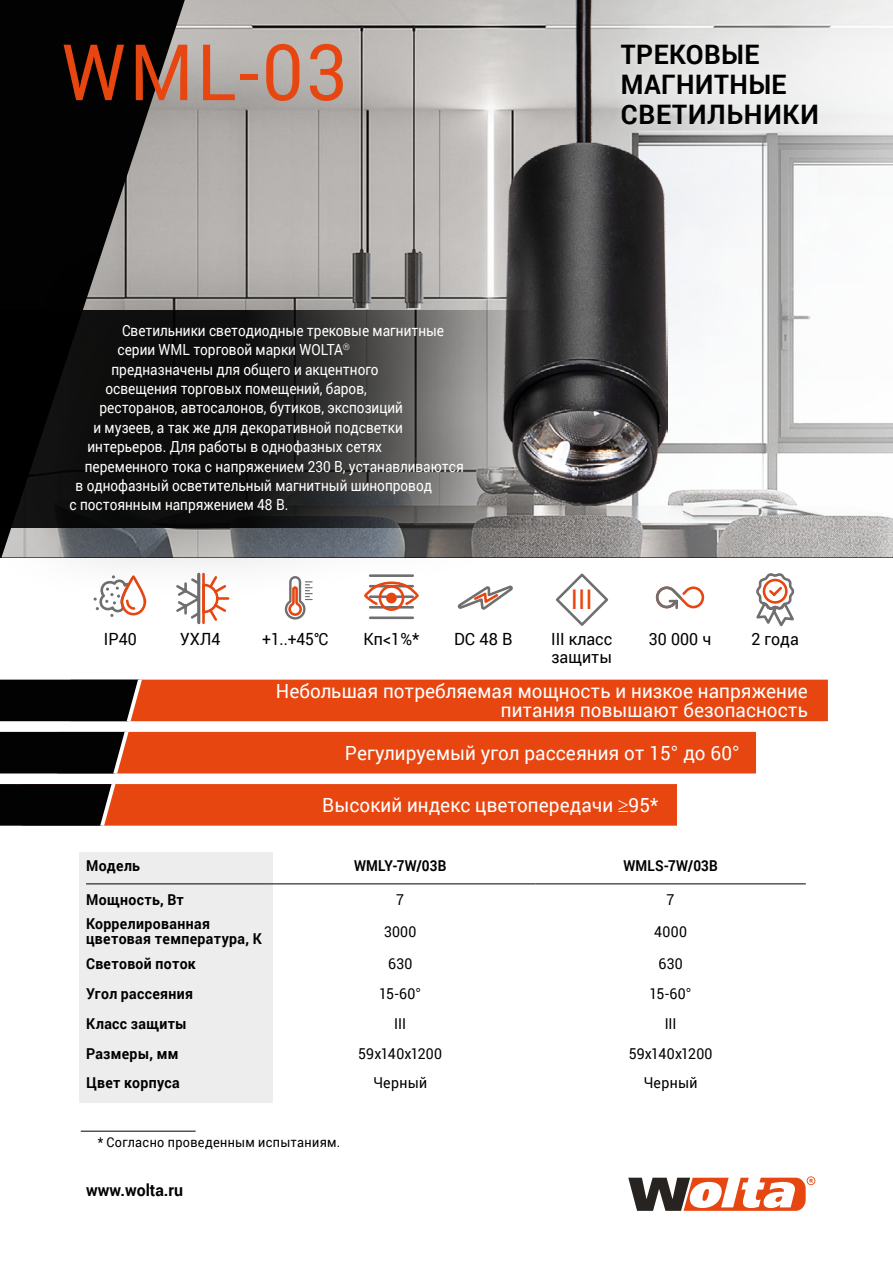
<style>
.page{position:relative;width:893px;height:1263px;background:#fff}
.page>*{position:absolute;margin:0;border:0;box-sizing:border-box;transform-origin:0 0}
.t1{font:78px "Roboto";color:#e84610;scale:.94 1}
.t2{font:27.15px "Helvetica C";color:#e84610;scale:.96 1}
.t3{font:700 26.85px/30px "Roboto";letter-spacing:.02em;color:#000}
.t4{font:19.5px/18.5px "Roboto";letter-spacing:.005em;color:#fff;text-align:right}
.t5{font:16.8px "Roboto";letter-spacing:.005em;color:#000;scale:.95 1}
.t6{font:16.8px "Roboto";letter-spacing:.005em;color:#000;scale:.93 1}
.t7{font:16.8px "Roboto";letter-spacing:.005em;color:#000}
.t8{font:700 16.5px "Roboto";color:#000;scale:.96 1}
.t9{font:15.3px "Roboto";color:#fff;scale:.89 1}
.t10{font:700 15px/15px "Roboto";letter-spacing:.025em;color:#000;scale:.94 1}
.t11{font:15px "Roboto";letter-spacing:.015em;color:#000;scale:.94 1}
.t12{font:700 15px "Roboto";letter-spacing:.025em;color:#000;scale:.9 1}
.t13{font:13.5px "Roboto";letter-spacing:.025em;color:#000;scale:.94 1}
.s1{font-family:"Arial"}
</style>
<div class="page">
<img style="left:1px;top:0;width:892px;height:557px">
<svg style="left:628px;top:1176px;width:187px;height:35px"></svg>
<div style="left:22px;top:784px;width:655px;height:42px;background:#e84610"></div>
<div style="left:57px;top:732px;width:699px;height:41px;background:#e84610"></div>
<svg style="left:0;top:732px;width:129px;height:41px;background:#140c0b"></svg>
<div style="left:71px;top:680px;width:757px;height:41px;background:#e84610"></div>
<svg style="left:0;top:680px;width:142px;height:41px;background:#120b0a"></svg>
<svg style="left:0;top:784px;width:115px;height:42px;background:#170f0d"></svg>
<div style="left:612px;top:35px;width:215px;height:98px;background:#fff;opacity:.4"></div>
<svg style="left:95px;top:604px;width:51px;height:13px"></svg>
<svg style="left:176px;top:604px;width:50px;height:21px"></svg>
<svg style="left:285px;top:604px;width:21px;height:15px"></svg>
<svg style="left:655px;top:586px;width:50px;height:24px"></svg>
<svg style="left:756px;top:573px;width:39px;height:54px"></svg>
<svg style="left:457px;top:604px;width:36px;height:6px"></svg>
<hr style="left:370px;top:616px;width:43px;height:3px;background:#706f6f">
<hr style="left:370px;top:606px;width:43px;height:2px;background:#706f6f">
<div style="left:379px;top:585px;width:25px;height:26px;border:3px solid #e84610;border-radius:50%"></div>
<svg style="left:369px;top:604px;width:45px;height:3px"></svg>
<div style="left:556px;top:573px;width:52px;height:53px;border:3px solid #706f6f;border-radius:50%"></div>
<hr style="left:81px;top:1131px;width:115px;height:1px;background:#000">
<div style="left:80px;top:852px;width:193px;height:251px;background:#ededed"></div>
<hr style="left:86px;top:883px;width:179px;height:1px;background:#000">
<hr style="left:265px;top:883px;width:270px;height:1px;background:#000">
<hr style="left:535px;top:883px;width:271px;height:1px;background:#000">
<img style="left:503px;top:0;width:165px;height:506px">
<div style="left:0;top:235px;width:552px;height:369px;background:#000;opacity:.3"></div>
<h1 class="t1" style="left:62px;top:27px;width:306px">WML-03</h1>
<p class="t9" style="left:122px;top:322px;width:363px">Светильники светодиодные трековые магнитные</p>
<p class="t9" style="left:118px;top:341px;width:263px">серии WML торговой марки WOLTA<sup>®</sup></p>
<p class="t9" style="left:112px;top:360px;width:302px">предназначены для общего и акцентного</p>
<p class="t9" style="left:106px;top:380px;width:295px">освещения торговых помещений, баров,</p>
<p class="t9" style="left:100px;top:399px;width:342px">ресторанов, автосалонов, бутиков, экспозиций</p>
<p class="t9" style="left:94px;top:418px;width:349px">и музеев, а так же для декоративной подсветки</p>
<p class="t9" style="left:88px;top:438px;width:332px">интерьеров. Для работы в однофазных сетях</p>
<p class="t9" style="left:85px;top:457px;width:427px">переменного тока с напряжением 230 В, устанавливаются</p>
<p class="t9" style="left:76px;top:476px;width:402px">в однофазный осветительный магнитный шинопровод</p>
<p class="t9" style="left:70px;top:496px;width:247px">c постоянным напряжением 48 В.</p>
<h3 class="t3" style="left:621px;top:40px;width:199px">ТРЕКОВЫЕ<br>МАГНИТНЫЕ<br>СВЕТИЛЬНИКИ</h3>
<h2 class="t2" style="left:571px;top:584px;width:24px">III</h2>
<p class="t5" style="left:104px;top:630px;width:36px">IP40</p>
<p class="t5" style="left:180px;top:630px;width:45px">УХЛ4</p>
<p class="t6" style="left:262px;top:630px;width:72px">+1..+45°С</p>
<p class="t5" style="left:364px;top:630px;width:60px">Кп&lt;1%*</p>
<p class="t7" style="left:454px;top:630px;width:60px">DC 48 В</p>
<p class="t5" style="left:551px;top:630px;width:66px">III класс</p>
<p class="t5" style="left:649px;top:630px;width:67px">30 000 ч</p>
<p class="t5" style="left:751px;top:630px;width:51px">2 года</p>
<p class="t5" style="left:551px;top:648px;width:65px">защиты</p>
<p class="t4" style="left:276px;top:682px;width:534px">Небольшая потребляемая мощность и низкое напряжение питания повышают безопасность</p>
<p class="t4" style="left:345px;top:744px;width:396px">Регулируемый угол рассеяния от 15<span class="s1">°</span> до 60<span class="s1">°</span></p>
<p class="t4" style="left:322px;top:796px;width:338px">Высокий индекс цветопередачи ≥95*</p>
<p class="t10" style="left:86px;top:858px;width:59px">Модель</p>
<p class="t12" style="left:354px;top:856px;width:104px">WMLY-7W/03B</p>
<p class="t12" style="left:623px;top:856px;width:106px">WMLS-7W/03B</p>
<p class="t10" style="left:86px;top:892px;width:106px">Мощность, Вт</p>
<p class="t11" style="left:396px;top:890px;width:10px">7</p>
<p class="t11" style="left:667px;top:890px;width:10px">7</p>
<p class="t10" style="left:86px;top:916px;width:189px">Коррелированная цветовая температура, К</p>
<p class="t11" style="left:384px;top:923px;width:36px">3000</p>
<p class="t11" style="left:654px;top:923px;width:36px">4000</p>
<p class="t10" style="left:86px;top:956px;width:118px">Световой поток</p>
<p class="t11" style="left:388px;top:955px;width:27px">630</p>
<p class="t11" style="left:658px;top:955px;width:27px">630</p>
<p class="t10" style="left:86px;top:986px;width:115px">Угол рассеяния</p>
<p class="t11" style="left:379px;top:985px;width:46px">15-60<span class="s1">°</span></p>
<p class="t11" style="left:650px;top:985px;width:46px">15-60<span class="s1">°</span></p>
<p class="t10" style="left:86px;top:1016px;width:109px">Класс защиты</p>
<p class="t11" style="left:394px;top:1014px;width:14px">III</p>
<p class="t11" style="left:665px;top:1014px;width:14px">III</p>
<p class="t10" style="left:86px;top:1046px;width:100px">Размеры, мм</p>
<p class="t11" style="left:358px;top:1044px;width:91px">59х140х1200</p>
<p class="t11" style="left:629px;top:1044px;width:91px">59х140х1200</p>
<p class="t10" style="left:86px;top:1075px;width:101px">Цвет корпуса</p>
<p class="t11" style="left:373px;top:1074px;width:59px">Черный</p>
<p class="t11" style="left:644px;top:1074px;width:59px">Черный</p>
<p class="t13" style="left:98px;top:1135px;width:259px">* Согласно проведенным испытаниям.</p>
<p class="t8" style="left:86px;top:1181px;width:103px">www.wolta.ru</p>
</div>
